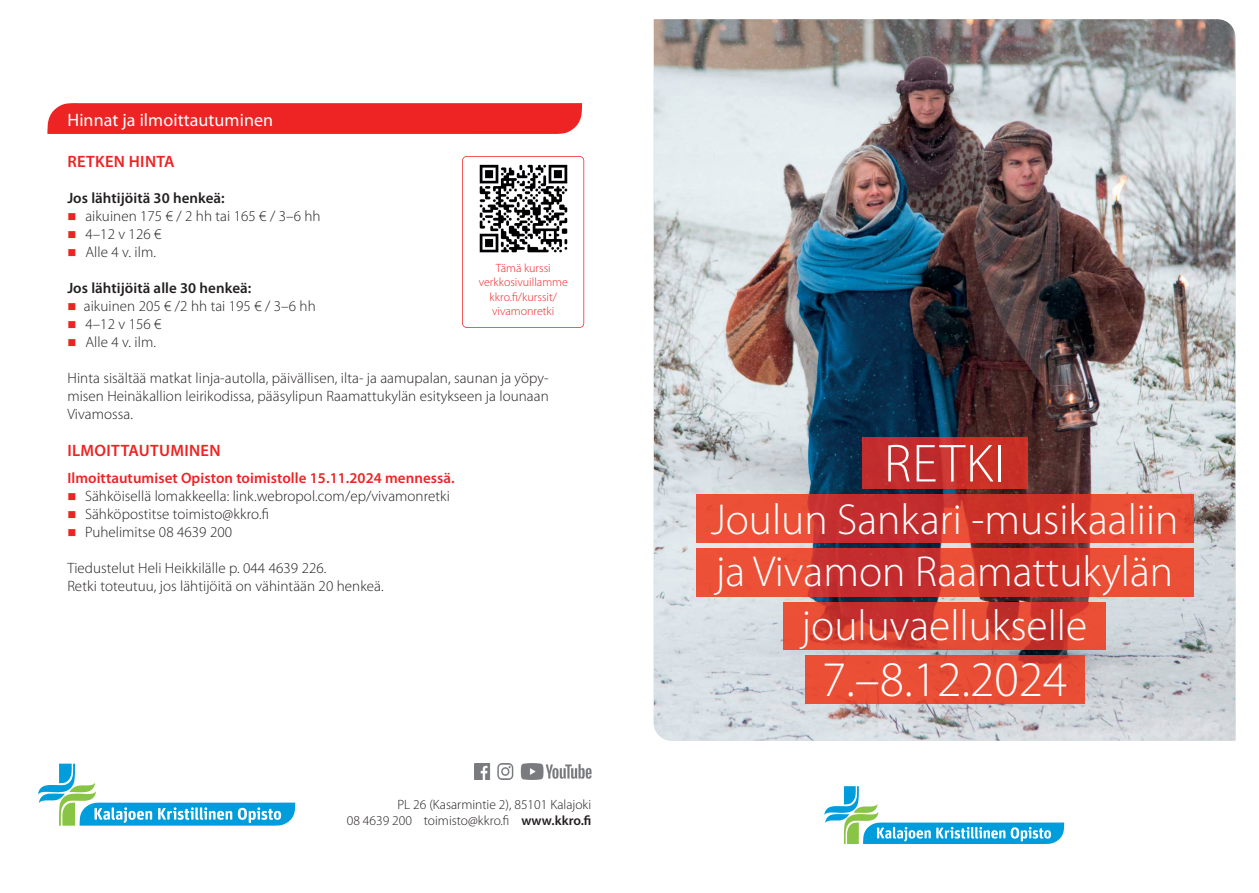
<style>
.page{position:relative;width:1259px;height:893px;background:#fff}
.page>*{position:absolute;margin:0;border:0;box-sizing:border-box;transform-origin:0 0}
.t1{font:300 54px "Myriad Pro";letter-spacing:.02em;color:#fff}
.t2{font:300 49.8px "Myriad Pro";color:#fff}
.t3{font:300 43.5px/53.1px "Myriad Pro";color:#fff;text-align:center}
.t4{font:18px "Myriad Pro";letter-spacing:.005em;color:#fff}
.t5{font:600 16.5px "Myriad Pro";letter-spacing:.02em;color:#ee2323}
.t6{font:300 15px/18px "Myriad Pro";letter-spacing:.005em;color:#231f20;text-align:justify}
.t7{font:600 15px "Myriad Pro";letter-spacing:.005em;color:#ee2323}
.t8{font:600 15px "Myriad Pro";letter-spacing:.005em;color:#231f20}
.t9{font:300 13.5px/16.2px "Myriad Pro";color:#231f20;text-align:right}
.t10{font:300 12px/14.4px "Myriad Pro";color:#ee2323;text-align:center}
.s1{color:#ee2323}
.s2{font-weight:600}
</style>
<div class="page">
<svg style="left:38px;top:764px;width:257px;height:62px"></svg>
<img style="left:475px;top:764px;width:116px;height:15px">
<svg style="left:47px;top:103px;width:535px;height:31px;background:#ee2727"></svg>
<svg style="left:462px;top:156px;width:122px;height:172px"></svg>
<img style="left:476px;top:162px;width:94px;height:93px">
<img style="left:653px;top:19px;width:582px;height:722px">
<svg style="left:824px;top:786px;width:240px;height:58px"></svg>
<img style="left:862px;top:438px;width:165px;height:51px">
<img style="left:696px;top:495px;width:497px;height:48px">
<img style="left:696px;top:549px;width:497px;height:47px">
<img style="left:784px;top:602px;width:321px;height:48px">
<div style="left:805px;top:656px;width:279px;height:47px;background:#e94e35"></div>
<p class="t4" style="left:67px;top:113px;width:207px">Hinnat ja ilmoittautuminen</p>
<p class="t5" style="left:67px;top:155px;width:109px">RETKEN HINTA</p>
<p class="t8" style="left:67px;top:192px;width:159px">Jos lähtijöitä 30 henkeä:</p>
<p class="t6" style="left:67px;top:208px;width:255px"><span class="s1">■</span> aikuinen 175 € / 2 hh tai 165 € / 3–6 hh</p>
<p class="t6" style="left:67px;top:226px;width:96px"><span class="s1">■</span> 4–12 v 126 €</p>
<p class="t6" style="left:67px;top:244px;width:90px"><span class="s1">■</span> Alle 4 v. ilm.</p>
<p class="t8" style="left:67px;top:282px;width:185px">Jos lähtijöitä alle 30 henkeä:</p>
<p class="t6" style="left:67px;top:298px;width:250px"><span class="s1">■</span> aikuinen 205 € /2 hh tai 195 € / 3–6 hh</p>
<p class="t6" style="left:67px;top:316px;width:96px"><span class="s1">■</span> 4–12 v 156 €</p>
<p class="t6" style="left:67px;top:334px;width:90px"><span class="s1">■</span> Alle 4 v. ilm.</p>
<p class="t6" style="left:67px;top:370px;width:483px">Hinta sisältää matkat linja-autolla, päivällisen, ilta- ja aamupalan, saunan ja yöpy&shy;misen Heinäkallion leirikodissa, pääsylipun Raamattukylän esitykseen ja lounaan Vivamossa.</p>
<p class="t5" style="left:67px;top:445px;width:155px">ILMOITTAUTUMINEN</p>
<p class="t7" style="left:67px;top:472px;width:389px">Ilmoittautumiset Opiston toimistolle 15.11.2024 mennessä.</p>
<p class="t6" style="left:67px;top:488px;width:384px"><span class="s1">■</span> Sähköisellä lomakkeella: link.webropol.com/ep/vivamonretki</p>
<p class="t6" style="left:67px;top:506px;width:203px"><span class="s1">■</span> Sähköpostitse toimisto@kkro.fi</p>
<p class="t6" style="left:67px;top:524px;width:166px"><span class="s1">■</span> Puhelimitse 08 4639 200</p>
<p class="t6" style="left:67px;top:560px;width:318px">Tiedustelut Heli Heikkilälle p. 044 4639 226.<br>Retki toteutuu, jos lähtijöitä on vähintään 20 henkeä.</p>
<p class="t10" style="left:479px;top:262px;width:91px">Tämä kurssi verkkosivuillamme kkro.fi/kurssit/ vivamonretki</p>
<p class="t9" style="left:347px;top:797px;width:246px">PL 26 (Kasarmintie 2), 85101 Kalajoki<br>08 4639 200 toimisto@kkro.fi <span class="s2">www.kkro.fi</span></p>
<h1 class="t1" style="left:884px;top:443px;width:123px">RETKI</h1>
<h3 class="t3" style="left:711px;top:497px;width:469px">Joulun Sankari -musikaaliin ja Vivamon Raamattukylän jouluvaellukselle</h3>
<h2 class="t2" style="left:821px;top:661px;width:247px">7.–8.12.2024</h2>
</div>
